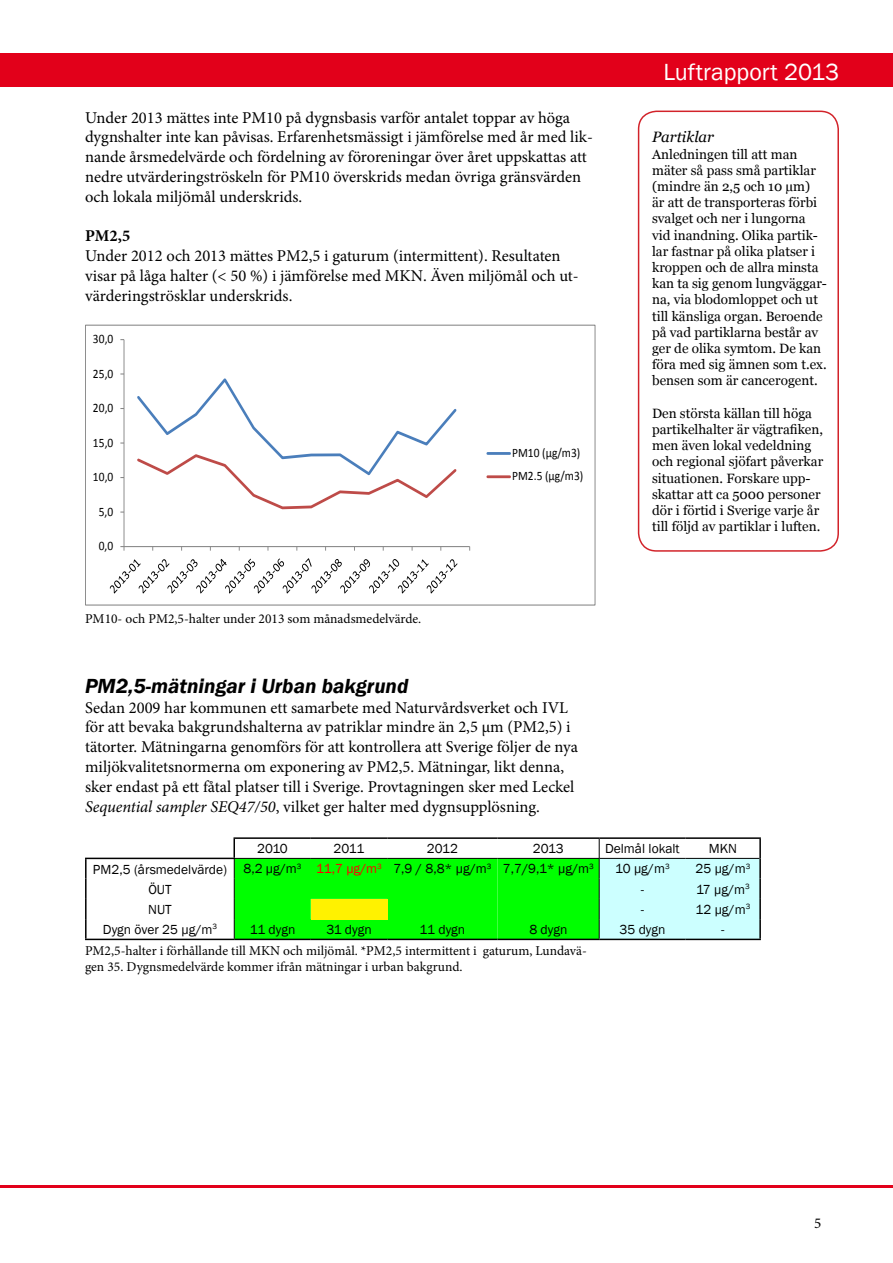
<style>
.page{position:relative;width:893px;height:1263px;background:#fff}
.page>*{position:absolute;margin:0;border:0;box-sizing:border-box;transform-origin:0 0}
.t1{font:24px "Franklin Gothic";color:#fff}
.t2{font:italic 600 21px "Franklin Gothic";color:#000}
.t3{font:16.5px/19.8px "Minion Pro";color:#000}
.t4{font:700 16.5px "Minion Pro";color:#000}
.t5{font:italic 15px "Georgia";color:#000}
.t6{font:15px "Minion Pro";color:#000}
.t7{font:13.5px/16.2px "Georgia";color:#000}
.t8{font:13.5px/16.2px "Minion Pro";color:#000}
.t9{font:13.5px "Franklin Gothic";color:#000}
.t10{font:12.9px/23.4px "Calibri";color:#000;scale:.89 1}
.s1{font-style:italic}
.s2{color:#f00}
</style>
<div class="page">
<div style="left:0;top:53px;width:893px;height:33px;background:#e2001a"></div>
<hr style="left:0;top:1185px;width:893px;height:2px;background:#e2001a">
<hr style="left:124px;top:340px;width:1px;height:207px;background:#868686">
<hr style="left:124px;top:546px;width:346px;height:1px;background:#868686">
<svg style="left:120px;top:546px;width:5px;height:5px"></svg>
<svg style="left:137px;top:378px;width:320px;height:132px"></svg>
<svg style="left:110px;top:558px;width:347px;height:35px"></svg>
<hr style="left:488px;top:452px;width:22px;height:3px;background:#4a7ebb">
<hr style="left:488px;top:475px;width:22px;height:3px;background:#be4b48">
<div style="left:85px;top:325px;width:510px;height:280px;border:1px solid #868686"></div>
<hr style="left:599px;top:837px;width:87px;height:2px;background:#000">
<hr style="left:686px;top:837px;width:75px;height:2px;background:#000">
<hr style="left:85px;top:859px;width:2px;height:20px;background:#000">
<hr style="left:85px;top:879px;width:2px;height:20px;background:#000">
<hr style="left:85px;top:899px;width:2px;height:20px;background:#000">
<hr style="left:85px;top:919px;width:2px;height:20px;background:#000">
<hr style="left:85px;top:939px;width:149px;height:1px;background:#000">
<hr style="left:599px;top:939px;width:87px;height:1px;background:#000">
<hr style="left:686px;top:939px;width:75px;height:1px;background:#000">
<hr style="left:85px;top:858px;width:150px;height:1px;background:#000">
<hr style="left:234px;top:939px;width:77px;height:1px;background:#000">
<hr style="left:311px;top:939px;width:76px;height:1px;background:#000">
<hr style="left:387px;top:939px;width:110px;height:1px;background:#000">
<hr style="left:497px;top:939px;width:102px;height:1px;background:#000">
<hr style="left:233px;top:837px;width:78px;height:2px;background:#000">
<hr style="left:311px;top:837px;width:76px;height:2px;background:#000">
<hr style="left:387px;top:837px;width:110px;height:2px;background:#000">
<hr style="left:497px;top:837px;width:102px;height:2px;background:#000">
<svg style="left:233px;top:839px;width:528px;height:100px"></svg>
<hr style="left:234px;top:858px;width:77px;height:1px;background:#000">
<hr style="left:311px;top:858px;width:76px;height:1px;background:#000">
<hr style="left:387px;top:858px;width:110px;height:1px;background:#000">
<hr style="left:497px;top:858px;width:102px;height:1px;background:#000">
<div style="left:638px;top:111px;width:201px;height:441px;border:2px solid #d2232a;border-radius:18px"></div>
<p class="t3" style="left:85px;top:107px;width:509px">Under 2013 mättes inte PM10 på dygnsbasis varför antalet toppar av höga dygnshalter inte kan påvisas. Erfarenhetsmässigt i jämförelse med år med lik&shy;nande årsmedelvärde och fördelning av föroreningar över året uppskattas att nedre utvärderingströskeln för PM10 överskrids medan övriga gränsvärden och lokala miljömål underskrids.</p>
<p class="t4" style="left:85px;top:224px;width:47px">PM2,5</p>
<p class="t3" style="left:85px;top:246px;width:495px">Under 2012 och 2013 mättes PM2,5 i gaturum (intermittent). Resultaten visar på låga halter (&lt; 50 %) i jämförelse med MKN. Även miljömål och ut&shy;värderingströsklar underskrids.</p>
<p class="t10" style="left:93px;top:327px;width:24px">30,0</p>
<p class="t10" style="left:93px;top:362px;width:24px">25,0</p>
<p class="t10" style="left:93px;top:396px;width:24px">20,0</p>
<p class="t10" style="left:93px;top:431px;width:24px">15,0</p>
<p class="t10" style="left:93px;top:465px;width:24px">10,0</p>
<p class="t10" style="left:99px;top:500px;width:18px">5,0</p>
<p class="t10" style="left:99px;top:534px;width:18px">0,0</p>
<p class="t8" style="left:85px;top:610px;width:338px">PM10- och PM2,5-halter under 2013 som månadsmedelvärde.</p>
<p class="t10" style="left:512px;top:441px;width:81px">PM10 (µg/m3)<br>PM2.5 (µg/m3)</p>
<h1 class="t1" style="left:663px;top:57px;width:177px">Luftrapport 2013</h1>
<p class="t5" style="left:652px;top:128px;width:64px">Partiklar</p>
<p class="t7" style="left:652px;top:146px;width:176px">Anledningen till att man mäter så pass små partiklar (mindre än 2,5 och 10 µm)<br>är att de transporteras förbi svalget och ner i lungorna vid inandning. Olika partik&shy;lar fastnar på olika platser i kroppen och de allra minsta kan ta sig genom lungväggar&shy;na, via blodomloppet och ut till känsliga organ. Beroende på vad partiklarna består av ger de olika symtom. De kan föra med sig ämnen som t.ex. bensen som är cancerogent.</p>
<p class="t7" style="left:652px;top:405px;width:173px">Den största källan till höga partikelhalter är vägtrafiken, men även lokal vedeldning och regional sjöfart påverkar situationen. Forskare upp&shy;skattar att ca 5000 personer dör i förtid i Sverige varje år till följd av partiklar i luften.</p>
<p class="t2" style="left:85px;top:672px;width:325px">PM2,5-mätningar i Urban bakgrund</p>
<p class="t3" style="left:85px;top:697px;width:494px">Sedan 2009 har kommunen ett samarbete med Naturvårdsverket och IVL för att bevaka bakgrundshalterna av patriklar mindre än 2,5 µm (PM2,5) i tätorter. Mätningarna genomförs för att kontrollera att Sverige följer de nya miljökvalitetsnormerna om exponering av PM2,5. Mätningar, likt denna, sker endast på ett fåtal platser till i Sverige. Provtagningen sker med Leckel <span class="s1">Sequential sampler SEQ47/50</span>, vilket ger halter med dygnsupplösning.</p>
<p class="t9" style="left:257px;top:840px;width:32px">2010</p>
<p class="t9" style="left:334px;top:840px;width:32px">2011</p>
<p class="t9" style="left:427px;top:840px;width:33px">2012</p>
<p class="t9" style="left:533px;top:840px;width:33px">2013</p>
<p class="t9" style="left:605px;top:840px;width:76px">Delmål lokalt</p>
<p class="t9" style="left:709px;top:840px;width:30px">MKN</p>
<p class="t9" style="left:93px;top:860px;width:502px">PM2,5 (årsmedelvärde) 8,2 µg/m<sup>3</sup> <span class="s2">11,7 µg/m</span><sup>3</sup> 7,9 / 8,8* µg/m<sup>3</sup> 7,7/9,1* µg/m<sup>3</sup></p>
<p class="t9" style="left:615px;top:860px;width:56px">10 µg/m<sup>3</sup></p>
<p class="t9" style="left:695px;top:860px;width:56px">25 µg/m<sup>3</sup></p>
<p class="t9" style="left:148px;top:881px;width:25px">ÖUT</p>
<p class="t9" style="left:641px;top:881px;width:5px">-</p>
<p class="t9" style="left:696px;top:881px;width:55px">17 µg/m<sup>3</sup></p>
<p class="t9" style="left:148px;top:901px;width:25px">NUT</p>
<p class="t9" style="left:641px;top:901px;width:5px">-</p>
<p class="t9" style="left:695px;top:901px;width:56px">12 µg/m<sup>3</sup></p>
<p class="t9" style="left:103px;top:921px;width:116px">Dygn över 25 µg/m<sup>3</sup></p>
<p class="t9" style="left:250px;top:921px;width:47px">11 dygn</p>
<p class="t9" style="left:326px;top:921px;width:47px">31 dygn</p>
<p class="t9" style="left:420px;top:921px;width:47px">11 dygn</p>
<p class="t9" style="left:529px;top:921px;width:39px">8 dygn</p>
<p class="t9" style="left:619px;top:921px;width:47px">35 dygn</p>
<p class="t9" style="left:721px;top:921px;width:5px">-</p>
<p class="t8" style="left:85px;top:942px;width:503px">PM2,5-halter i förhållande till MKN och miljömål. *PM2,5 intermittent i gaturum, Lundavä&shy;gen 35. Dygnsmedelvärde kommer ifrån mätningar i urban bakgrund.</p>
<p class="t6" style="left:814px;top:1213px;width:9px">5</p>
</div>
